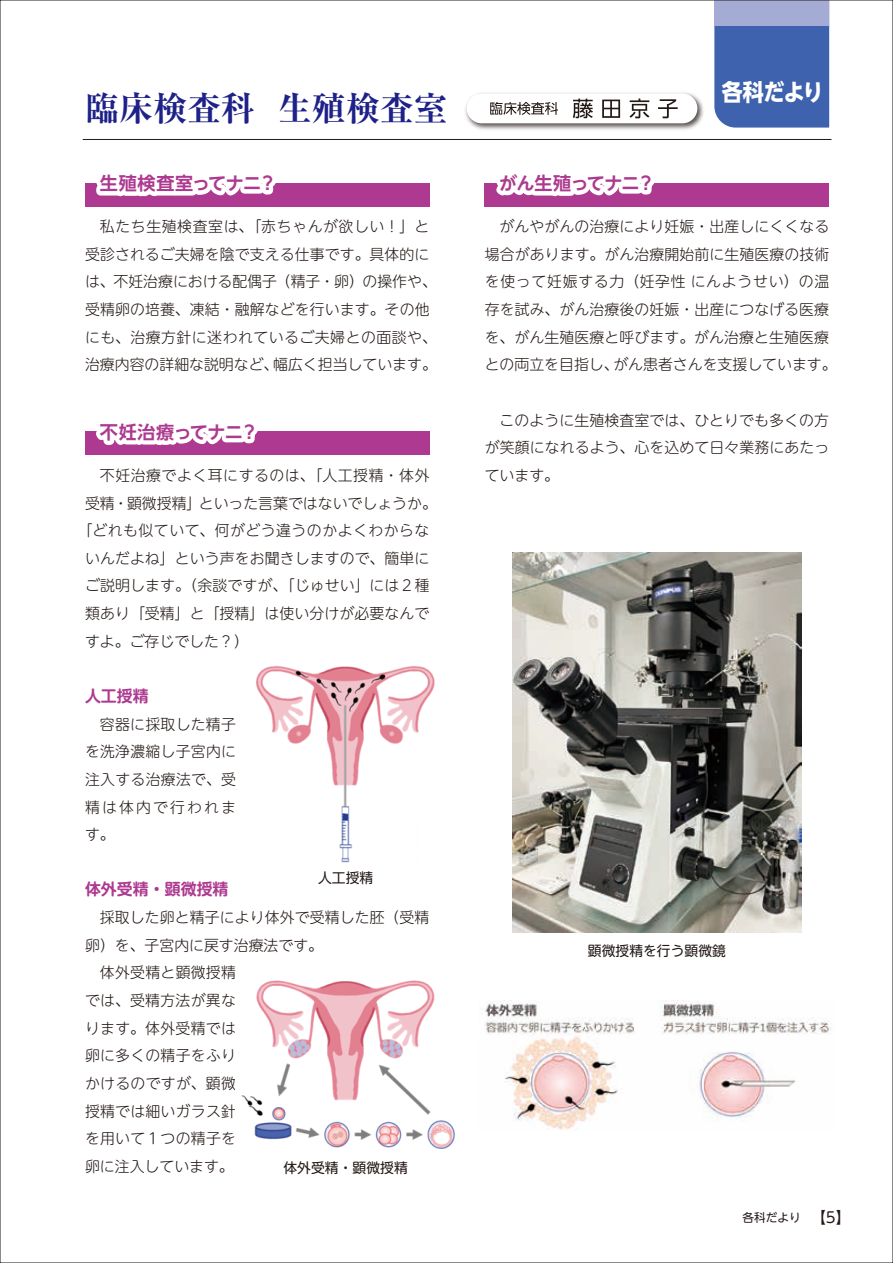
<style>
.page{position:relative;width:893px;height:1263px;background:#fff}
.page>*{position:absolute;margin:0;border:0;box-sizing:border-box;transform-origin:0 0}
.t1{font:700 expanded 34.05px "Ryumin Pro";color:#1e2188}
.t2{font:700 23.4px "UD Shin Go NT Pro";letter-spacing:-.025em;color:#fff;scale:.9 1}
.t3{font:700 18px "UD Shin Go NT Pro De";letter-spacing:-.025em;color:#ad3a90}
.t4{font:700 18px "UD Shin Go NT Pro De";letter-spacing:.005em;color:#ad3a90}
.t5{font:700 15.9px "UD Shin M Go Pro De";color:#ad3a90}
.t6{font:300 14.85px/27.6px "UD Shin M Go Pro";letter-spacing:.005em;color:#231916;text-align:justify}
.t7{font:300 14.85px/27.6px "UD Shin M Go Pro";letter-spacing:.035em;color:#231916}
.t8{font:300 14.85px "UD Shin M Go Pro";letter-spacing:.04em;color:#231916}
.t9{font:300 14.85px "UD Shin M Go Pro";letter-spacing:.05em;color:#231916}
.t10{font:14.85px "UD Shin M Go Pro";color:#231916}
.t11{font:13.8px "UD Shin M Go Pro";color:#231916}
.t12{font:11.7px "UD Shin M Go Pro";color:#231916}
</style>
<div class="page">
<div style="left:714px;top:26px;width:115px;height:102px;background:#3e62ad"></div>
<div style="left:714px;top:0;width:115px;height:26px;background:#a4acd6"></div>
<hr style="left:83px;top:139px;width:748px;height:1px;background:#231916">
<img style="left:465px;top:92px;width:239px;height:38px">
<div style="left:467px;top:94px;width:230px;height:29px;background:#fff;border-radius:15px"></div>
<div style="left:85px;top:183px;width:344px;height:23px;background:#ad3a90"></div>
<svg style="left:88px;top:183px;width:195px;height:24px"></svg>
<div style="left:485px;top:183px;width:344px;height:23px;background:#ad3a90"></div>
<svg style="left:489px;top:92px;width:189px;height:115px"></svg>
<div style="left:85px;top:432px;width:344px;height:23px;background:#ad3a90"></div>
<svg style="left:85px;top:431px;width:180px;height:14px"></svg>
<img style="left:256px;top:665px;width:179px;height:198px">
<img style="left:241px;top:980px;width:214px;height:168px">
<img style="left:481px;top:1000px;width:350px;height:130px">
<img style="left:512px;top:553px;width:289px;height:379px">
<h1 class="t1" style="left:85px;top:82px;width:172px">臨床検査科</h1>
<h1 class="t1" style="left:278px;top:82px;width:172px">生殖検査室</h1>
<p class="t4" style="left:100px;top:169px;width:178px">生殖検査室ってナニ？</p>
<p class="t8" style="left:85px;top:214px;width:346px">　私たち生殖検査室は、「赤ちゃんが欲しい！」と</p>
<p class="t6" style="left:85px;top:239px;width:346px">受診されるご夫婦を陰で支える仕事です。具体的に</p>
<p class="t6" style="left:85px;top:267px;width:353px">は、不妊治療における配偶子（精子・卵）の操作や、</p>
<p class="t6" style="left:85px;top:295px;width:346px">受精卵の培養、凍結・融解などを行います。その他</p>
<p class="t7" style="left:85px;top:322px;width:353px">にも、治療方針に迷われているご夫婦との面談や、</p>
<p class="t6" style="left:273px;top:350px;width:165px">幅広く担当しています。</p>
<p class="t6" style="left:85px;top:350px;width:195px">治療内容の詳細な説明など、</p>
<p class="t3" style="left:100px;top:417px;width:160px">不妊治療ってナニ?</p>
<p class="t7" style="left:199px;top:461px;width:240px;text-indent:-114px">　不妊治療でよく耳にするのは、「人工授精・体外といった言葉ではないでしょうか。</p>
<p class="t6" style="left:85px;top:488px;width:118px">受精・顕微授精」</p>
<p class="t7" style="left:78px;top:516px;width:353px">「どれも似ていて、何がどう違うのかよくわからな</p>
<p class="t6" style="left:85px;top:544px;width:346px">いんだよね」という声をお聞きしますので、簡単に</p>
<p class="t6" style="left:85px;top:571px;width:346px">ご説明します。（余談ですが、「じゅせい」には２種</p>
<p class="t6" style="left:85px;top:599px;width:346px">類あり「受精」と「授精」は使い分けが必要なんで</p>
<p class="t6" style="left:85px;top:626px;width:165px">すよ。ご存じでした?(</p>
<p class="t5" style="left:85px;top:683px;width:65px">人工授精</p>
<p class="t6" style="left:85px;top:709px;width:152px">　容器に採取した精子を洗浄濃縮し子宮内に注入する治療法で、受精は体内で行われます。</p>
<p class="t11" style="left:318px;top:867px;width:57px">人工授精</p>
<p class="t5" style="left:85px;top:876px;width:145px">体外受精・顕微授精</p>
<p class="t6" style="left:85px;top:903px;width:346px;text-align:left">　採取した卵と精子により体外で受精した胚（受精卵）を、子宮内に戻す治療法です。<br>　体外受精と顕微授精<br>では、受精方法が異な<br>ります。体外受精では<br>卵に多くの精子をふり<br>かけるのですが、顕微<br>授精では細いガラス針<br>を用いて１つの精子を<br>卵に注入しています。</p>
<p class="t11" style="left:283px;top:1156px;width:126px">体外受精・顕微授精</p>
<p class="t3" style="left:500px;top:169px;width:157px">がん生殖ってナニ?</p>
<h2 class="t2" style="left:722px;top:73px;width:115px">各科だより</h2>
<p class="t6" style="left:485px;top:212px;width:346px">　がんやがんの治療により妊娠・出産しにくくなる</p>
<p class="t6" style="left:485px;top:239px;width:346px">場合があります。がん治療開始前に生殖医療の技術</p>
<p class="t9" style="left:485px;top:270px;width:346px">を使って妊娠する力（妊孕性にんようせい）の温</p>
<p class="t6" style="left:485px;top:295px;width:346px">存を試み、がん治療後の妊娠・出産につなげる医療</p>
<p class="t6" style="left:485px;top:322px;width:346px">を、がん生殖医療と呼びます。がん治療と生殖医療</p>
<p class="t6" style="left:613px;top:350px;width:225px">がん患者さんを支援しています。</p>
<p class="t6" style="left:485px;top:350px;width:135px">との両立を目指し、</p>
<p class="t6" style="left:485px;top:405px;width:346px">　このように生殖検査室では、ひとりでも多くの方が笑顔になれるよう、心を込めて日々業務にあたっています。</p>
<p class="t11" style="left:588px;top:940px;width:140px">顕微授精を行う顕微鏡</p>
<p class="t12" style="left:742px;top:1208px;width:60px">各科だより</p>
<p class="t10" style="left:811px;top:1205px;width:41px">】5【</p>
</div>
